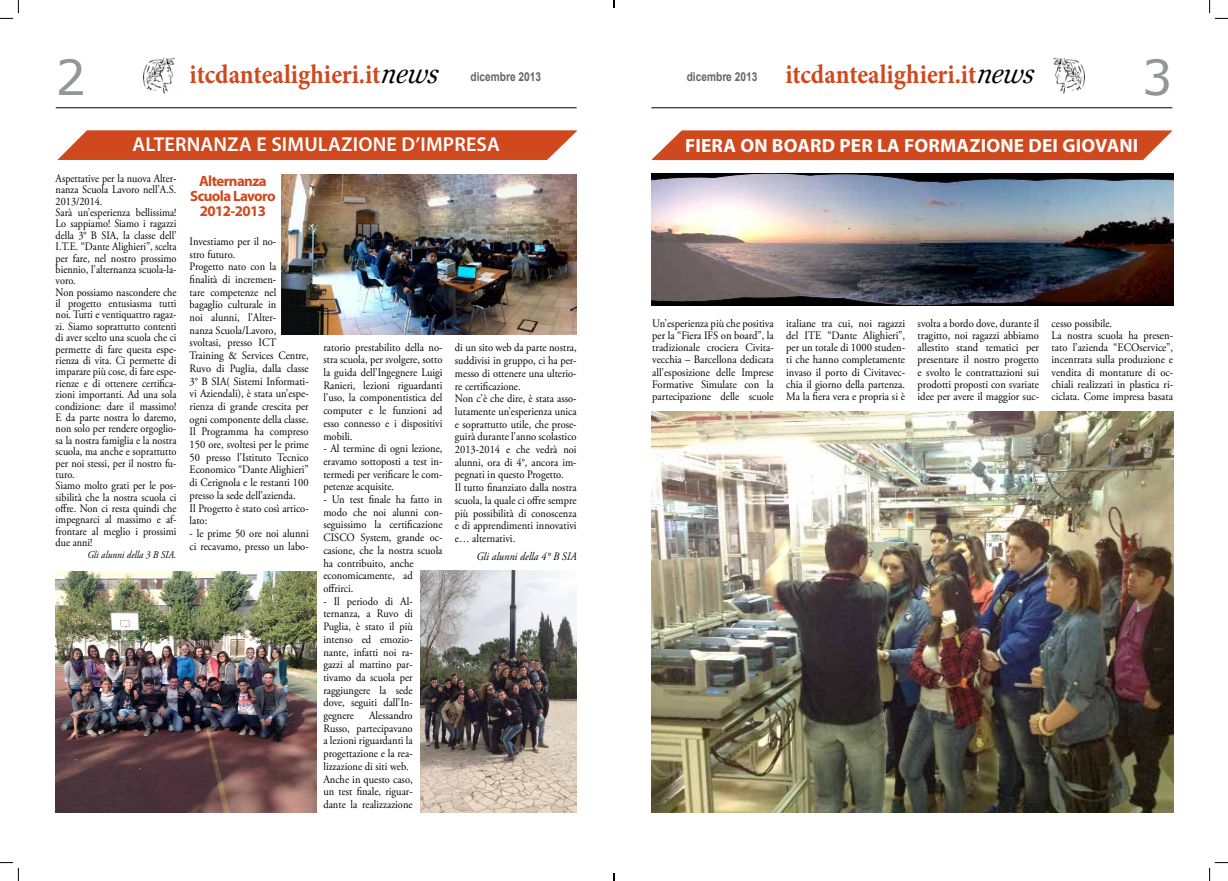
<style>
.page{position:relative;width:1228px;height:881px;background:#fff}
.page>*{position:absolute;margin:0;border:0;box-sizing:border-box;transform-origin:0 0}
.t1{font:48.12px "Verdana";color:#939598}
.t2{font:700 26.95px "Minion Pro";color:#d0481d;scale:.91 1}
.t3{font:600 20.12px "Myriad Pro";letter-spacing:.01em;color:#fff}
.t4{font:700 19.25px "Myriad Pro";letter-spacing:.01em;color:#fff}
.t5{font:700 14.88px/14.9px "Myriad Pro";letter-spacing:-.04em;color:#d0481d;text-align:center}
.t6{font:11.38px/12.7px "Adobe Garamond Pro";color:#000;scale:.92 1}
.t7{font:11.38px/11.4px "Adobe Garamond Pro";color:#000;scale:.9 1}
.t8{font:11.38px/12.2px "Adobe Garamond Pro";color:#000;text-align:justify;scale:.93 1}
.t9{font:italic 11.38px "Adobe Garamond Pro";color:#000;scale:.92 1}
.t10{font:italic 10.5px "Adobe Garamond Pro";color:#000;scale:.9 1}
.s1{font-family:"Georgia";font-weight:400;font-style:italic;color:#000}
.s2{font-family:"Arial";font-size:12.25px;color:#636466}
</style>
<div class="page">
<hr style="left:651px;top:107px;width:521px;height:1px;background:#000">
<hr style="left:56px;top:107px;width:520px;height:1px;background:#000">
<img style="left:143px;top:58px;width:32px;height:36px">
<img style="left:1053px;top:58px;width:31px;height:36px">
<svg style="left:651px;top:130px;width:521px;height:30px;background:#d3542c"></svg>
<svg style="left:57px;top:130px;width:520px;height:30px;background:#d3532b"></svg>
<img style="left:56px;top:571px;width:260px;height:241px">
<img style="left:420px;top:570px;width:156px;height:242px">
<img style="left:281px;top:175px;width:295px;height:159px">
<img style="left:651px;top:412px;width:521px;height:400px">
<img style="left:651px;top:173px;width:521px;height:133px">
<svg style="left:0;top:0;width:19px;height:19px"></svg>
<svg style="left:0;top:862px;width:19px;height:18px"></svg>
<svg style="left:1209px;top:0;width:18px;height:19px"></svg>
<svg style="left:1209px;top:862px;width:18px;height:18px"></svg>
<svg style="left:613px;top:0;width:2px;height:8px"></svg>
<svg style="left:613px;top:873px;width:2px;height:7px"></svg>
<h1 class="t1" style="left:56px;top:47px;width:32px">2</h1>
<h2 class="t2" style="left:190px;top:55px;width:388px">itcdantealighieri.it<span class="s1">news</span> <span class="s2">dicembre 2013</span></h2>
<h2 class="t2" style="left:686px;top:55px;width:389px"><span class="s2">dicembre 2013</span> itcdantealighieri.it<span class="s1">news</span></h2>
<h1 class="t1" style="left:1141px;top:47px;width:32px">3</h1>
<h3 class="t3" style="left:132px;top:131px;width:369px">ALTERNANZA E SIMULAZIONE D’IMPRESA</h3>
<h3 class="t4" style="left:685px;top:132px;width:455px">FIERA ON BOARD PER LA FORMAZIONE DEI GIOVANI</h3>
<p class="t7" style="left:56px;top:173px;width:136px">Aspettative per la nuova Alter&shy;nanza Scuola Lavoro nell’A.S.<br>2013/2014.<br>Sarà un’esperienza bellissima!<br>Lo sappiamo! Siamo i ragazzi della 3° B SIA, la classe dell’<br>I.T.E. “Dante Alighieri”, scelta per fare, nel nostro prossimo biennio, l’alternanza scuola-la&shy;voro.<br>Non possiamo nascondere che il progetto entusiasma tutti noi. Tutti e ventiquattro ragaz&shy;zi. Siamo soprattutto contenti di aver scelto una scuola che ci permette di fare questa espe&shy;rienza di vita. Ci permette di imparare più cose, di fare espe&shy;rienze e di ottenere certifica&shy;zioni importanti. Ad una sola condizione: dare il massimo!<br>E da parte nostra lo daremo, non solo per rendere orgoglio&shy;sa la nostra famiglia e la nostra scuola, ma anche e soprattutto per noi stessi, per il nostro fu&shy;turo.<br>Siamo molto grati per le pos&shy;sibilità che la nostra scuola ci offre. Non ci resta quindi che impegnarci al massimo e af&shy;frontare al meglio i prossimi due anni!</p>
<p class="t10" style="left:87px;top:547px;width:100px">Gli alunni della 3 B SIA.</p>
<h3 class="t5" style="left:190px;top:173px;width:87px">Alternanza<br>Scuola Lavoro<br>2012-2013</h3>
<p class="t6" style="left:190px;top:235px;width:131px">Investiamo per il no-<br>stro futuro.<br>Progetto nato con la<br>finalità di incremen-<br>tare competenze nel bagaglio culturale in<br>noi alunni, l’Alter-<br>nanza Scuola/Lavoro, svoltasi, presso ICT<br>Training &amp; Services Centre,<br>Ruvo di Puglia, dalla classe<br>3° B SIA( Sistemi Informati&shy;vi Aziendali), è stata un’espe&shy;rienza di grande crescita per ogni componente della classe.<br>Il Programma ha compreso<br>150 ore, svoltesi per le prime<br>50 presso l’Istituto Tecnico<br>Economico “Dante Alighieri” di Cerignola e le restanti 100 presso la sede dell’azienda.<br>Il Progetto è stato così artico&shy;lato:</p>
<p class="t6" style="left:190px;top:527px;width:131px">- le prime 50 ore noi alunni ci recavamo, presso un labo-</p>
<p class="t8" style="left:652px;top:317px;width:132px">Un’esperienza più che positiva per la “Fiera IFS on board”, la tradizionale crociera Civita&shy;vecchia – Barcellona dedicata all’esposizione delle Imprese Formative Simulate con la partecipazione delle scuole</p>
<p class="t8" style="left:786px;top:317px;width:129px">italiane tra cui, noi ragazzi del ITE “Dante Alighieri”, per un totale di 1000 studen&shy;ti che hanno completamente invaso il porto di Civitavec&shy;chia il giorno della partenza.<br>Ma la fiera vera e propria si è</p>
<p class="t8" style="left:917px;top:317px;width:132px">svolta a bordo dove, durante il tragitto, noi ragazzi abbiamo allestito stand tematici per presentare il nostro progetto e svolto le contrattazioni sui prodotti proposti con svariate idee per avere il maggior suc-</p>
<p class="t8" style="left:1051px;top:317px;width:132px;text-align:left">cesso possibile.<br>La nostra scuola ha presen&shy;tato l’azienda “ECOservice”, incentrata sulla produzione e vendita di montature di oc&shy;chiali realizzati in plastica ri&shy;ciclata. Come impresa basata</p>
<p class="t6" style="left:323px;top:341px;width:131px;text-align:justify">ratorio prestabilito della no&shy;stra scuola, per svolgere, sotto la guida dell’Ingegnere Luigi Ranieri, lezioni riguardanti l’uso, la componentistica del computer e le funzioni ad esso connesso e i dispositivi mobili.</p>
<p class="t6" style="left:323px;top:442px;width:131px;text-align:justify">- Al termine di ogni lezione, eravamo sottoposti a test in&shy;termedi per verificare le com&shy;petenze acquisite.</p>
<p class="t6" style="left:323px;top:493px;width:131px">- Un test finale ha fatto in modo che noi alunni con&shy;seguissimo la certificazione<br>CISCO System, grande oc&shy;casione, che la nostra scuola ha contribuito, anche economicamente, ad offrirci.</p>
<p class="t6" style="left:323px;top:594px;width:99px;text-align:justify">- Il periodo di Al&shy;ternanza, a Ruvo di Puglia, è stato il più intenso ed emozio&shy;nante, infatti noi ra&shy;gazzi al mattino par&shy;tivamo da scuola per raggiungere la sede dove, seguiti dall’In&shy;gegnere</p>
<p class="t6" style="left:455px;top:342px;width:134px">di un sito web da parte nostra, suddivisi in gruppo, ci ha per&shy;messo di ottenere una ulterio&shy;re certificazione.<br>Non c’è che dire, è stata asso&shy;lutamente un’esperienza unica e soprattutto utile, che prose&shy;guirà durante l’anno scolastico<br>2013-2014 e che vedrà noi alunni, ora di 4°, ancora im&shy;pegnati in questo Progetto.<br>Il tutto finanziato dalla nostra scuola, la quale ci offre sempre più possibilità di conoscenza e di apprendimenti innovativi e… alternativi.</p>
<p class="t9" style="left:476px;top:549px;width:110px">Gli alunni della 4° B SIA</p>
<p class="t6" style="left:323px;top:709px;width:99px;text-indent:46px">Alessandro<br>Russo, partecipavano a lezioni riguardanti la progettazione e la rea&shy;lizzazione di siti web.<br>Anche in questo caso, un test finale, riguar&shy;dante la realizzazione</p>
</div>
